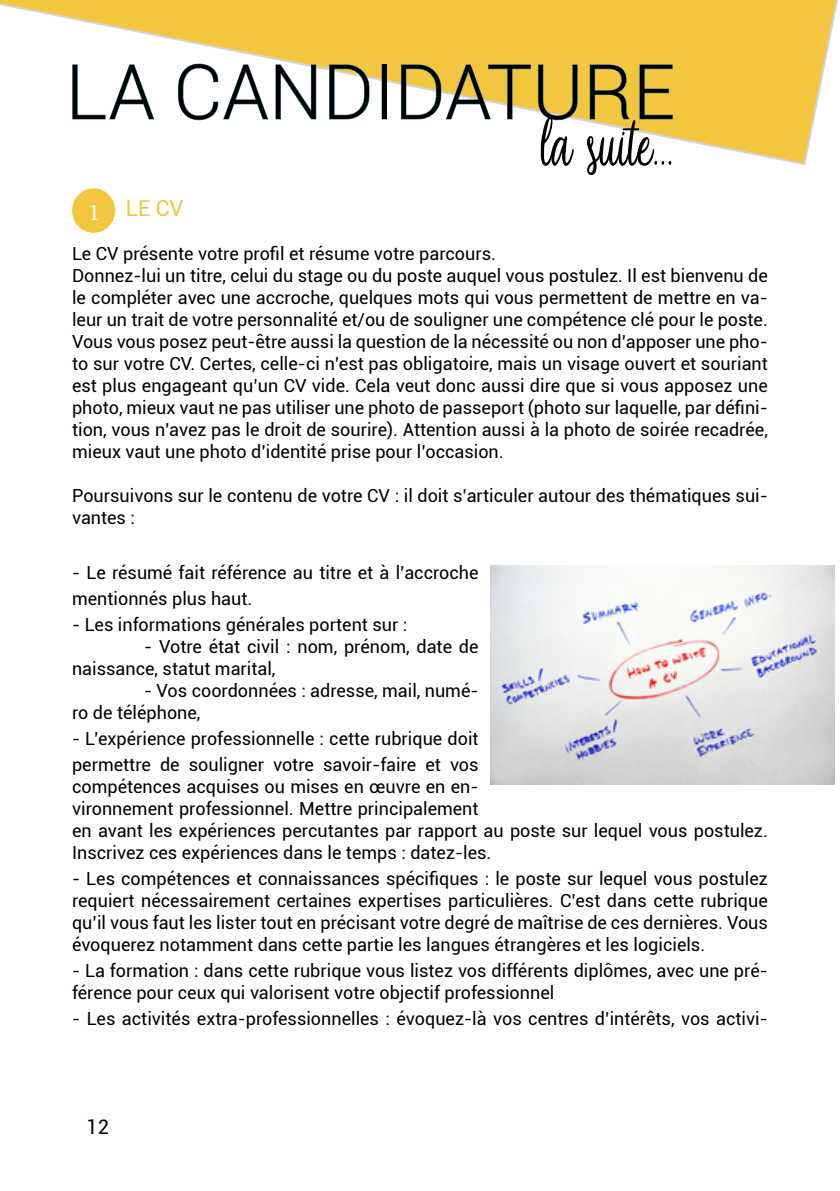
<style>
.page{position:relative;width:840px;height:1191px;background:#fff}
.page>*{position:absolute;margin:0;border:0;box-sizing:border-box;transform-origin:0 0}
.t1{font:80px "Navy Ballad Personal Use";color:#000;scale:.82 1}
.t2{font:300 76px "Roboto";color:#000}
.t3{font:22px "Roboto";color:#f2c73e}
.t4{font:20px "Roboto";color:#000}
.t5{font:18px/22px "Roboto";color:#000}
.s1{font-family:"Minion Pro";font-size:24px;color:#fff}
</style>
<div class="page">
<svg style="left:0;top:0;width:838px;height:165px"></svg>
<svg style="left:72px;top:64px;width:83px;height:56px"></svg>
<svg style="left:177px;top:63px;width:91px;height:58px"></svg>
<svg style="left:275px;top:64px;width:41px;height:56px"></svg>
<svg style="left:328px;top:64px;width:42px;height:56px"></svg>
<svg style="left:400px;top:64px;width:131px;height:56px"></svg>
<svg style="left:537px;top:64px;width:41px;height:57px;background:#ddc25a"></svg>
<svg style="left:588px;top:64px;width:41px;height:56px;background:#d8bb49"></svg>
<svg style="left:638px;top:64px;width:35px;height:56px;background:#d7bb4a"></svg>
<div style="left:73px;top:189px;width:41px;height:43px;background:#f2c73e;border-radius:50%"></div>
<div style="left:72px;top:188px;width:43px;height:45px;border:2px solid #f2c73e;border-radius:50%"></div>
<img style="left:490px;top:566px;width:343px;height:218px">
<h2 class="t2" style="left:66px;top:39px;width:610px">LA CANDIDATURE</h2>
<h1 class="t1" style="left:540px;top:106px;width:163px">la suite...</h1>
<p class="t3" style="left:88px;top:193px;width:96px"><span class="s1">1</span> LE CV</p>
<p class="t5" style="left:72px;top:242px;width:697px">Le CV présente votre profil et résume votre parcours.<br>Donnez-lui un titre, celui du stage ou du poste auquel vous postulez. Il est bienvenu de le compléter avec une accroche, quelques mots qui vous permettent de mettre en va&shy;leur un trait de votre personnalité et/ou de souligner une compétence clé pour le poste.<br>Vous vous posez peut-être aussi la question de la nécessité ou non d’apposer une pho&shy;to sur votre CV. Certes, celle-ci n’est pas obligatoire, mais un visage ouvert et souriant est plus engageant qu’un CV vide. Cela veut donc aussi dire que si vous apposez une photo, mieux vaut ne pas utiliser une photo de passeport (photo sur laquelle, par défini&shy;tion, vous n’avez pas le droit de sourire). Attention aussi à la photo de soirée recadrée, mieux vaut une photo d’identité prise pour l’occasion.</p>
<p class="t5" style="left:72px;top:484px;width:697px">Poursuivons sur le contenu de votre CV : il doit s’articuler autour des thématiques sui&shy;vantes :</p>
<p class="t5" style="left:72px;top:559px;width:408px;line-height:26px">- Le résumé fait référence au titre et à l’accroche mentionnés plus haut.</p>
<p class="t5" style="left:72px;top:613px;width:337px">- Les informations générales portent sur :</p>
<p class="t5" style="left:72px;top:635px;width:408px;text-indent:72px">- Votre état civil : nom, prénom, date de naissance, statut marital,</p>
<p class="t5" style="left:72px;top:679px;width:408px;text-indent:72px">- Vos coordonnées : adresse, mail, numé&shy;ro de téléphone,</p>
<p class="t5" style="left:72px;top:725px;width:408px;line-height:26px">- L’expérience professionnelle : cette rubrique doit permettre de souligner votre savoir-faire et vos</p>
<p class="t5" style="left:72px;top:775px;width:697px">compétences acquises ou mises en œuvre en en-<br>vironnement professionnel. Mettre principalement<br>en avant les expériences percutantes par rapport au poste sur lequel vous postulez.<br>Inscrivez ces expériences dans le temps : datez-les.</p>
<p class="t5" style="left:72px;top:867px;width:697px;text-align:justify">- Les compétences et connaissances spécifiques : le poste sur lequel vous postulez requiert nécessairement certaines expertises particulières. C’est dans cette rubrique qu’il vous faut les lister tout en précisant votre degré de maîtrise de ces dernières. Vous évoquerez notamment dans cette partie les langues étrangères et les logiciels.</p>
<p class="t5" style="left:72px;top:959px;width:697px">- La formation : dans cette rubrique vous listez vos différents diplômes, avec une pré&shy;férence pour ceux qui valorisent votre objectif professionnel</p>
<p class="t5" style="left:72px;top:1007px;width:697px">- Les activités extra-professionnelles : évoquez-là vos centres d’intérêts, vos activi-</p>
<p class="t4" style="left:86px;top:1112px;width:24px">12</p>
</div>
